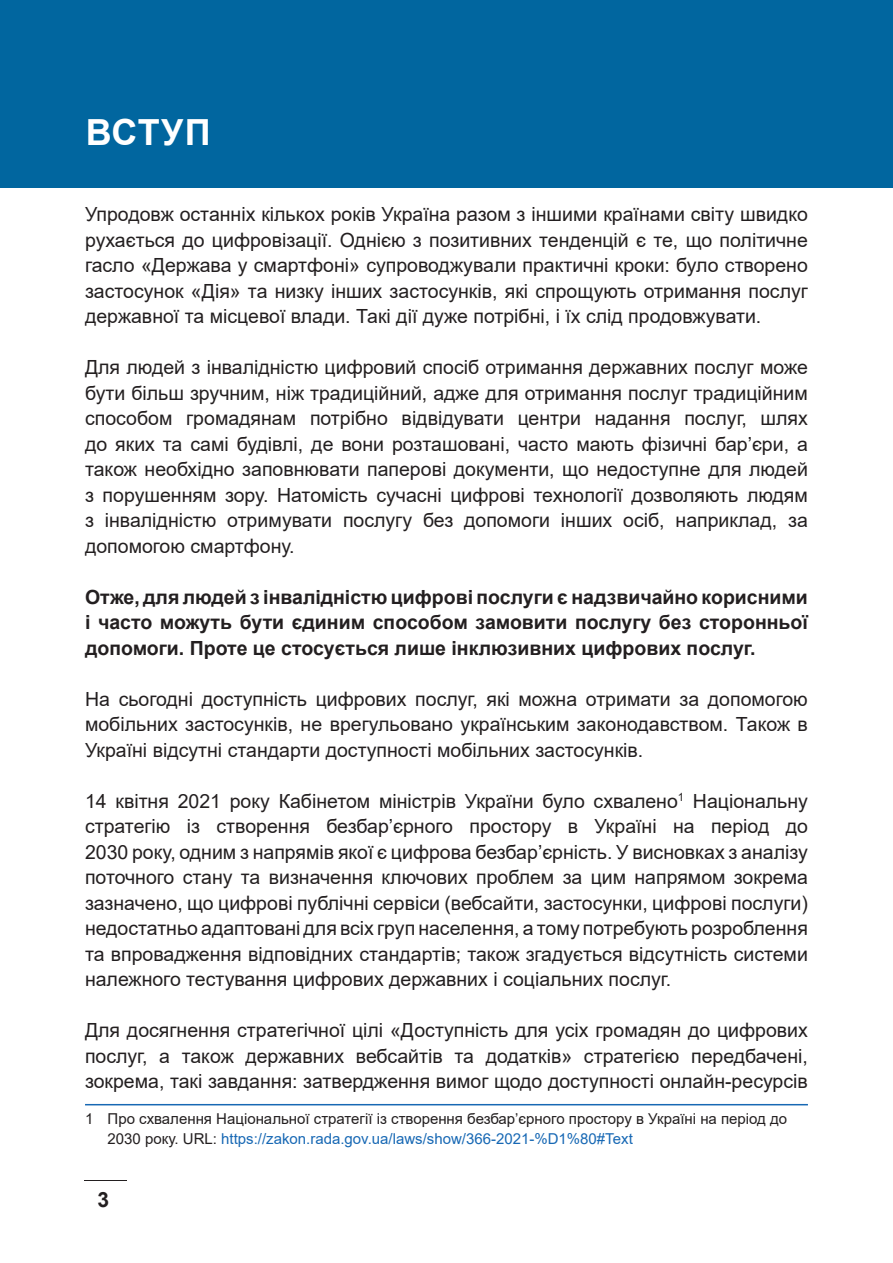
<style>
.page{position:relative;width:893px;height:1263px;background:#fff}
.page>*{position:absolute;margin:0;border:0;box-sizing:border-box;transform-origin:0 0}
.t1{font:700 36px "Arial";letter-spacing:.025em;color:#fff}
.t2{font:700 21px "Arial";color:#231f20}
.t3{font:19.5px/25.5px "Arial";color:#231f20;text-align:justify}
.t4{font:700 19.5px/25.5px "Arial";color:#231f20;text-align:justify}
.t5{font:15px/19.5px "Arial";color:#231f20}
.s1{color:#1768b4}
</style>
<div class="page">
<hr style="left:85px;top:1180px;width:42px;height:1px;background:#231f20">
<div style="left:0;top:0;width:893px;height:187px;background:#01669f"></div>
<hr style="left:85px;top:1104px;width:723px;height:1px;background:#1768b4">
<h1 class="t1" style="left:86px;top:107px;width:127px">ВСТУП</h1>
<p class="t3" style="left:85px;top:202px;width:724px">Упродовж останніх кількох років Україна разом з іншими країнами світу швидко рухається до цифровізації. Однією з позитивних тенденцій є те, що політичне гасло «Держава у смартфоні» супроводжували практичні кроки: було створено застосунок «Дія» та низку інших застосунків, які спрощують отримання послуг державної та місцевої влади. Такі дії дуже потрібні, і їх слід продовжувати.</p>
<p class="t3" style="left:85px;top:355px;width:724px">Для людей з інвалідністю цифровий спосіб отримання державних послуг може бути більш зручним, ніж традиційний, адже для отримання послуг традиційним способом громадянам потрібно відвідувати центри надання послуг, шлях до яких та самі будівлі, де вони розташовані, часто мають фізичні бар’єри, а також необхідно заповнювати паперові документи, що недоступне для людей з порушенням зору. Натомість сучасні цифрові технології дозволяють людям з інвалідністю отримувати послугу без допомоги інших осіб, наприклад, за допомогою смартфону.</p>
<p class="t4" style="left:85px;top:584px;width:724px">Отже, для людей з інвалідністю цифрові послуги є надзвичайно корисними і часто можуть бути єдиним способом замовити послугу без сторонньої допомоги. Проте це стосується лише інклюзивних цифрових послуг.</p>
<p class="t3" style="left:85px;top:686px;width:724px">На сьогодні доступність цифрових послуг, які можна отримати за допомогою мобільних застосунків, не врегульовано українським законодавством. Також в Україні відсутні стандарти доступності мобільних застосунків.</p>
<p class="t3" style="left:85px;top:788px;width:724px">14 квітня 2021 року Кабінетом міністрів України було схвалено<sup>1</sup> Національну стратегію із створення безбар’єрного простору в Україні на період до 2030 року, одним з напрямів якої є цифрова безбар’єрність. У висновках з аналізу поточного стану та визначення ключових проблем за цим напрямом зокрема зазначено, що цифрові публічні сервіси (вебсайти, застосунки, цифрові послуги) недостатньо адаптовані для всіх груп населення, а тому потребують розроблення та впровадження відповідних стандартів; також згадується відсутність системи належного тестування цифрових державних і соціальних послуг.</p>
<p class="t3" style="left:85px;top:1018px;width:724px">Для досягнення стратегічної цілі «Доступність для усіх громадян до цифрових послуг, а також державних вебсайтів та додатків» стратегією передбачені, зокрема, такі завдання: затвердження вимог щодо доступності онлайн-ресурсів</p>
<p class="t5" style="left:108px;top:1109px;width:681px;text-indent:-22px">1 Про схвалення Національної стратегії із створення безбар’єрного простору в Україні на період до<br>2030 року. URL: <span class="s1">https://zakon.rada.gov.ua/laws/show/366-2021-%D1%80#Text</span></p>
<p class="t2" style="left:98px;top:1185px;width:13px">3</p>
</div>
